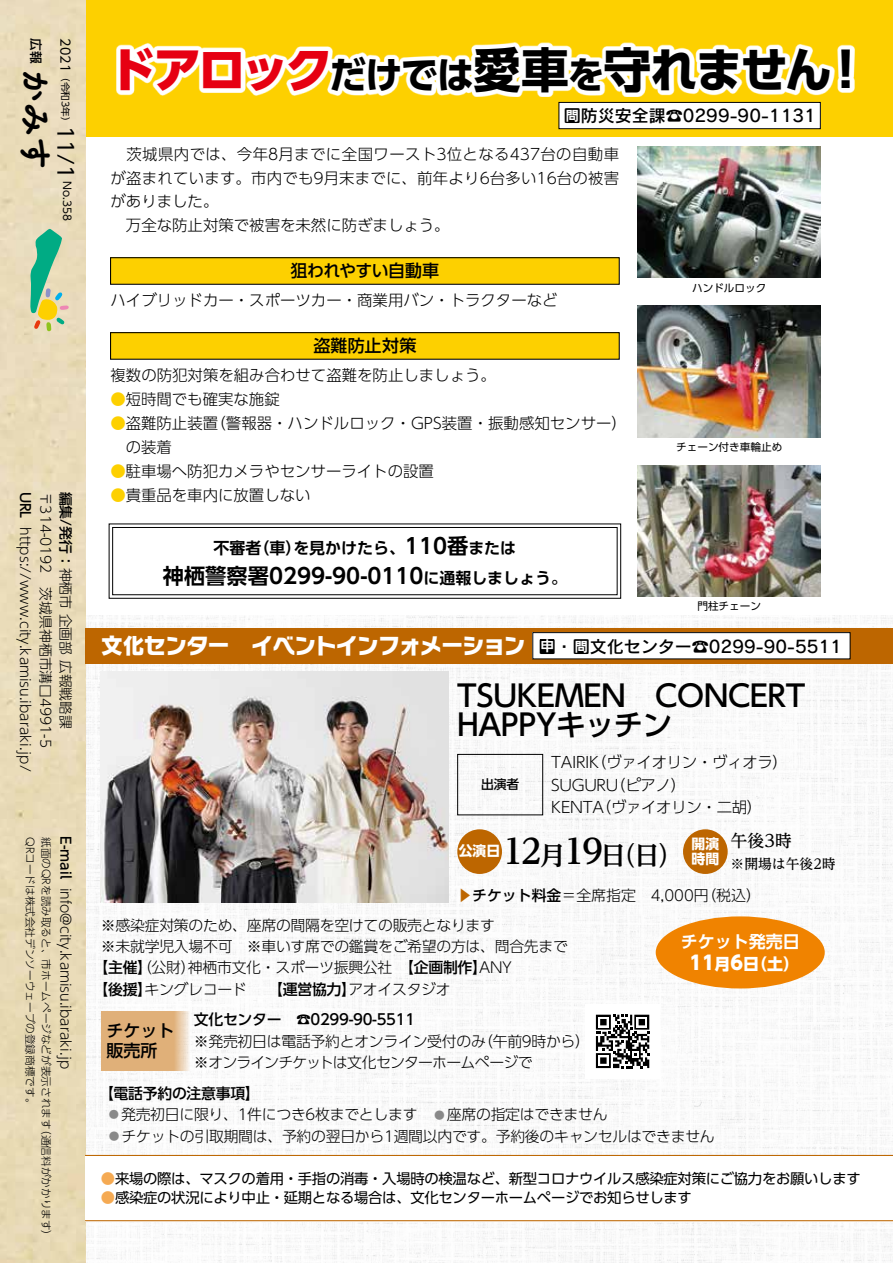
<style>
.page{position:relative;width:893px;height:1263px;background:#fff}
.page>*{position:absolute;margin:0;border:0;box-sizing:border-box;transform-origin:0 0}
.t1{font:700 47.85px "UD Shin Go Pr 6 N";letter-spacing:-.055em;color:#000}
.t2{font:700 34.05px "UD Reimin Pro";color:#000}
.t3{font:34.05px "Tsuku A Rd Gothic Std E";color:#000}
.t4{font:500 29.7px/29.7px "UD Shin Go Pro";letter-spacing:-.015em;color:#000}
.t5{font:700 25.5px "UD Reimin Pro";color:#000}
.t6{font:22.35px "Rodin NTLG Pro EB";letter-spacing:-.055em;color:#fff}
.t7{font:700 21.3px "UD Shin Go Pr 6 De";color:#000}
.t8{font:21.3px "UD Shin Go Pr 6";color:#000}
.t9{font:800 19.2px "UD Shin Go Pro";color:#fff}
.t10{font:16.95px "Rodin Pro DB";color:#000}
.t11{font:500 16.95px "UD Shin Go Pr 6 N";letter-spacing:-.02em;color:#000}
.t12{font:700 16.95px "UD Shin Go Pro De";color:#fff}
.t13{font:500 16.95px/20.2px "UD Shin Go Pro";color:#000}
.t14{font:500 16.95px "UD Reimin Pro";color:#000}
.t15{font:700 15.9px "UD Shin Go Pr 6 De";color:#000}
.t16{font:800 15.9px "UD Shin Go Pro";color:#fff}
.t17{font:300 15.45px/23.9px "UD Shin Go Pro";color:#000}
.t18{font:300 15.45px/22.8px "UD Shin Go Pro";letter-spacing:-.02em;color:#000}
.t19{font:300 14.85px/21.8px "UD Shin Go Pro";letter-spacing:-.02em;color:#000}
.t20{font:500 14.85px "UD Shin Go Pro";letter-spacing:-.02em;color:#000}
.t21{font:300 14.85px "UD Shin Go Pro";color:#000}
.t22{font:14.4px "UD Shin Go Pro";letter-spacing:-.02em;color:#000}
.t23{font:300 13.8px/20.2px "UD Shin Go Pro";color:#000}
.t24{font:500 13.8px "UD Shin Go Pro";color:#000}
.t25{font:500 13.8px "UD Reimin Pro";color:#000}
.t26{font:700 13.8px "UD Shin Go Pro";color:#fff}
.t27{font:700 13.8px "UD Shin Go Pro De";color:#fff}
.t28{font:12.75px "UD Shin Go Pr 6";color:#000}
.t29{font:500 12.75px "UD Shin Go Pro";color:#000}
.t30{font:500 12.75px "UD Shin Go Pr 6";color:#000}
.t31{font:300 10.65px "UD Shin Go Pro";color:#000}
.t32{font:10.65px "UD Shin Go Pro";color:#000}
.t33{font:10.65px "UD Shin Go Pr 6";color:#000}
.t34{font:9.6px "UD Shin Go Pr 6";color:#000}
.s1{font-weight:500}
.s2{font-weight:800;color:#e60012}
.s3{font-size:37.2px}
.s4{color:#fdd000}
.s5{font-size:21.3px}
.s6{font-weight:500;color:#bd6600}
.s7{font-weight:300}
.s8{color:#898989}
.s9{font-size:15.45px;color:#898989}
.s10{font-weight:300;color:#f5aa53}
</style>
<div class="page">
<img style="left:85px;top:615px;width:808px;height:648px">
<div style="left:85px;top:0;width:808px;height:136px;background:#fdd000"></div>
<div style="left:585px;top:1004px;width:75px;height:75px;background:#fff"></div>
<svg style="left:596px;top:1015px;width:53px;height:53px"></svg>
<div style="left:85px;top:628px;width:808px;height:35px;background:#bd6600"></div>
<div style="left:457px;top:754px;width:86px;height:61px;border:1px solid #000"></div>
<div style="left:457px;top:829px;width:45px;height:45px;background:#bd6600;border-radius:50%"></div>
<div style="left:683px;top:829px;width:45px;height:45px;background:#bd6600;border-radius:50%"></div>
<div style="left:656px;top:916px;width:169px;height:72px;background:#f08300;border-radius:50%"></div>
<img style="left:101px;top:672px;width:348px;height:231px">
<div style="left:101px;top:1011px;width:89px;height:59px;background:#e0b079"></div>
<div style="left:533px;top:633px;width:317px;height:26px;background:#fff"></div>
<div style="left:532px;top:632px;width:318px;height:27px;border:1px solid #000"></div>
<div style="left:540px;top:639px;width:13px;height:14px;background:#000"></div>
<div style="left:559px;top:102px;width:261px;height:27px;background:#fff"></div>
<div style="left:559px;top:102px;width:262px;height:27px;border:1px solid #000"></div>
<div style="left:85px;top:1155px;width:808px;height:66px;background:#fff"></div>
<hr style="left:85px;top:1155px;width:808px;height:1px;background:#bd6600">
<hr style="left:85px;top:1220px;width:808px;height:1px;background:#bd6600">
<svg style="left:116px;top:42px;width:738px;height:55px;fill:#fff"></svg>
<div style="left:111px;top:258px;width:508px;height:26px;background:#fdd000"></div>
<div style="left:110px;top:257px;width:510px;height:28px;border:1px solid #000"></div>
<div style="left:111px;top:333px;width:508px;height:26px;background:#fdd000"></div>
<div style="left:110px;top:332px;width:510px;height:28px;border:1px solid #000"></div>
<svg style="left:108px;top:523px;width:513px;height:76px"></svg>
<div style="left:112px;top:527px;width:505px;height:68px;border:1px solid #000"></div>
<img style="left:638px;top:146px;width:183px;height:132px">
<img style="left:638px;top:306px;width:183px;height:131px">
<img style="left:638px;top:465px;width:183px;height:132px">
<svg style="left:30px;top:229px;width:39px;height:102px;background:#99c797"></svg>
<p class="t30" style="left:46px;top:38px;width:27px;rotate:90deg">広報</p>
<p class="t28" style="left:76px;top:38px;width:35px;rotate:90deg">2021</p>
<h2 class="t3" style="left:63px;top:68px;width:104px;rotate:90deg">かみす</h2>
<p class="t34" style="left:73px;top:72px;width:56px;rotate:90deg">（令和3年）</p>
<h3 class="t8" style="left:83px;top:126px;width:54px;rotate:90deg">11/1</h3>
<p class="t33" style="left:76px;top:181px;width:41px;rotate:90deg">No.358</p>
<p class="t23" style="left:77px;top:492px;width:239px;rotate:90deg"><span class="s1">編集/発行：</span>神栖市企画部広報戦略課</p>
<p class="t24" style="left:37px;top:492px;width:28px;rotate:90deg">URL</p>
<p class="t23" style="left:56px;top:527px;width:246px;text-indent:-36px;rotate:90deg">〒314-0192　茨城県神栖市溝口4991-5 https://www.city.kamisu.ibaraki.jp/</p>
<p class="t24" style="left:77px;top:836px;width:44px;rotate:90deg">E-mail</p>
<p class="t31" style="left:55px;top:837px;width:294px;rotate:90deg">紙面のQRを読み取ると、市ホームページなどが表示されます</p>
<p class="t31" style="left:39px;top:837px;width:273px;rotate:90deg">QRコードは株式会社デンソーウェーブの登録商標です。</p>
<p class="t23" style="left:76px;top:888px;width:183px;rotate:90deg">info@city.kamisu.ibaraki.jp</p>
<p class="t31" style="left:55px;top:1124px;width:118px;rotate:90deg">（通信料がかかります(</p>
<h1 class="t1" style="left:108px;top:31px;width:725px"><span class="s2">ドアロック</span><span class="s3">だけでは</span>愛車<span class="s3">を</span>守れません</h1>
<p class="t10" style="left:564px;top:105px;width:254px">問防災安全課☎0299-90-1131</p>
<p class="t17" style="left:111px;top:141px;width:510px">　茨城県内では、今年8月までに全国ワースト3位となる437台の自動車が盗まれています。市内でも9月末までに、前年より6台多い16台の被害がありました。<br>　万全な防止対策で被害を未然に防ぎましょう。</p>
<p class="t11" style="left:291px;top:257px;width:150px">狙われやすい自動車</p>
<p class="t17" style="left:111px;top:288px;width:448px">ハイブリッドカー・スポーツカー・商業用バン・トラクターなど</p>
<p class="t11" style="left:313px;top:332px;width:104px">盗難防止対策</p>
<p class="t17" style="left:111px;top:363px;width:387px">複数の防犯対策を組み合わせて盗難を防止しましょう。</p>
<p class="t17" style="left:211px;top:387px;width:418px;text-indent:-100px"><span class="s4">●</span>短時間でも確実な施錠<br>（警報器・ハンドルロック・GPS装置・振動感知センサー(</p>
<p class="t17" style="left:126px;top:411px;width:94px;text-indent:-15px"><span class="s4">●</span>盗難防止装置の装着</p>
<p class="t17" style="left:111px;top:459px;width:325px"><span class="s4">●</span>駐車場へ防犯カメラやセンサーライトの設置</p>
<p class="t17" style="left:111px;top:483px;width:202px"><span class="s4">●</span>貴重品を車内に放置しない</p>
<p class="t32" style="left:692px;top:279px;width:76px">ハンドルロック</p>
<p class="t32" style="left:676px;top:438px;width:108px">チェーン付き車輪止め</p>
<h1 class="t1" style="left:822px;top:31px;width:49px">!</h1>
<p class="t15" style="left:214px;top:535px;width:49px">不審者</p>
<p class="t15" style="left:253px;top:535px;width:49px">（車）</p>
<p class="t15" style="left:293px;top:535px;width:113px">を見かけたら、</p>
<p class="t15" style="left:447px;top:535px;width:71px"><span class="s5">番</span>または</p>
<h3 class="t7" style="left:405px;top:529px;width:44px">110</h3>
<h3 class="t7" style="left:163px;top:559px;width:262px">神栖警察署0299-90-0110</h3>
<p class="t15" style="left:424px;top:565px;width:145px">に通報しましょう。</p>
<p class="t32" style="left:697px;top:598px;width:65px">門柱チェーン</p>
<h3 class="t6" style="left:101px;top:630px;width:427px">文化センター　イベントインフォメーション</h3>
<p class="t10" style="left:539px;top:635px;width:305px">問・問文化センター☎0299-90-5511</p>
<p class="t27" style="left:540px;top:635px;width:15px">申</p>
<h3 class="t4" style="left:457px;top:680px;width:350px">TSUKEMEN　CONCERT<br>HAPPYキッチン</h3>
<p class="t18" style="left:591px;top:750px;width:198px">（ヴァイオリン・ヴィオラ(</p>
<p class="t17" style="left:551px;top:749px;width:50px">TAIRIK</p>
<p class="t29" style="left:481px;top:774px;width:40px">出演者</p>
<p class="t17" style="left:610px;top:772px;width:77px">（ピアノ(</p>
<p class="t18" style="left:596px;top:773px;width:168px;text-indent:-45px">SUGURU<br>（ヴァイオリン・二胡(</p>
<p class="t17" style="left:551px;top:795px;width:54px">KENTA</p>
<p class="t14" style="left:730px;top:827px;width:63px">午後3時</p>
<p class="t25" style="left:730px;top:852px;width:107px">※開場は午後2時</p>
<p class="t21" style="left:457px;top:884px;width:305px"><span class="s6">▶</span><span class="s1">チケット料金</span>＝全席指定　4,000 （円税込(</p>
<p class="t12" style="left:681px;top:928px;width:121px">チケット発売日</p>
<p class="t16" style="left:743px;top:951px;width:57px">（日土(</p>
<h2 class="t2" style="left:503px;top:823px;width:41px">12</h2>
<h2 class="t2" style="left:564px;top:823px;width:41px">19</h2>
<p class="t26" style="left:691px;top:833px;width:29px">開演</p>
<h3 class="t5" style="left:601px;top:834px;width:84px">（日日）</h3>
<h3 class="t5" style="left:540px;top:834px;width:27px">月</h3>
<p class="t26" style="left:459px;top:840px;width:43px">公演日</p>
<p class="t26" style="left:691px;top:848px;width:29px">時間</p>
<p class="t19" style="left:101px;top:914px;width:396px">※感染症対策のため、座席の間隔を空けての販売となります</p>
<p class="t19" style="left:101px;top:935px;width:468px">※未就学児入場不可　※車いす席での鑑賞をご希望の方は、問合先まで</p>
<p class="t19" style="left:479px;top:956px;width:34px">ANY</p>
<p class="t9" style="left:731px;top:947px;width:14px">6</p>
<p class="t9" style="left:689px;top:947px;width:27px">11</p>
<p class="t16" style="left:715px;top:951px;width:17px">月</p>
<p class="t20" style="left:94px;top:956px;width:104px">【主催】<span class="s7">（公財）</span></p>
<p class="t19" style="left:188px;top:956px;width:301px">神栖市文化・スポーツ振興公社　<span class="s1">【企画制作】</span></p>
<p class="t19" style="left:144px;top:978px;width:213px">キングレコード　　<span class="s1">【運営協力】</span></p>
<p class="t20" style="left:94px;top:977px;width:60px">【後援】</p>
<p class="t19" style="left:348px;top:978px;width:104px">アオイスタジオ</p>
<p class="t13" style="left:107px;top:1020px;width:70px">チケット販売所</p>
<p class="t20" style="left:194px;top:1007px;width:89px">文化センター</p>
<p class="t20" style="left:296px;top:1007px;width:121px">☎0299-90-5511</p>
<p class="t19" style="left:478px;top:1029px;width:113px">（午前9時から(</p>
<p class="t19" style="left:194px;top:1029px;width:340px">※発売初日は電話予約とオンライン受付のみ<br>※オンラインチケットは文化センターホームページで</p>
<p class="t19" style="left:107px;top:1081px;width:610px;text-indent:-7px"><span class="s1">【電話予約の注意事項【<br></span><span class="s8">◦</span>発売初日に限り、1件につき6枚までとします　<span class="s9">◦</span>座席の指定はできません<br><span class="s9">◦</span>チケットの引取期間は、予約の翌日から1週間以内です。予約後のキャンセルはできません</p>
<p class="t22" style="left:101px;top:1166px;width:761px"><span class="s10">●</span>来場の際は、マスクの着用・手指の消毒・入場時の検温など、新型コロナウイルス感染症対策にご協力をお願いします</p>
<p class="t22" style="left:101px;top:1186px;width:592px"><span class="s10">●</span>感染症の状況により中止・延期となる場合は、文化センターホームページでお知らせします</p>
</div>
